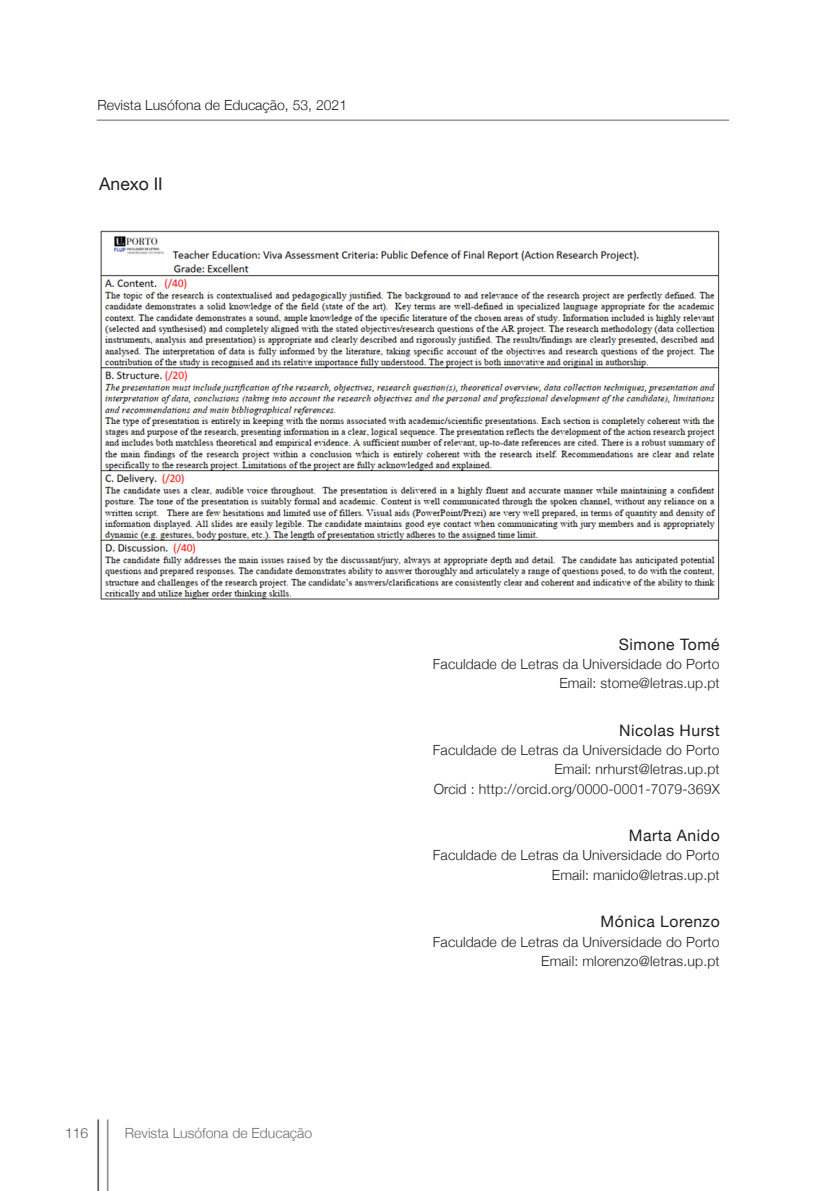
<style>
.page{position:relative;width:819px;height:1191px;background:#fff}
.page>*{position:absolute;margin:0;border:0;box-sizing:border-box;transform-origin:0 0}
.ponto{font:17.5px "Helvetica Neue";color:#231f20}
.autor__com_next{font:15.75px "Helvetica Neue";letter-spacing:.03em;color:#231f20}
.biografia{font:300 14px "Helvetica Neue";letter-spacing:.01em;color:#231f20}
.t1{font:300 14px "Helvetica Neue";color:#6c6d70}
.t2{font:300 14px "Helvetica Neue";color:#57585a}
</style>
<div class="page">
<hr style="left:97px;top:120px;width:632px;height:1px;background:#636366">
<hr style="left:107px;top:1119px;width:2px;height:72px;background:#939598">
<hr style="left:97px;top:1119px;width:2px;height:72px;background:#636366">
<img style="left:100px;top:230px;width:619px;height:370px">
<p class="biografia" style="left:97px;top:96px;width:251px">Revista Lusófona de Educação, 53, 2021</p>
<p class="ponto" style="left:99px;top:174px;width:65px">Anexo II</p>
<p class="t2" style="left:65px;top:1124px;width:25px">116</p>
<p class="t1" style="left:125px;top:1124px;width:189px">Revista Lusófona de Educação</p>
<p class="autor__com_next" style="left:619px;top:635px;width:102px">Simone Tomé</p>
<p class="biografia" style="left:433px;top:655px;width:288px">Faculdade de Letras da Universidade do Porto</p>
<p class="biografia" style="left:559px;top:674px;width:162px">Email: stome@letras.up.pt</p>
<p class="autor__com_next" style="left:619px;top:721px;width:102px">Nicolas Hurst</p>
<p class="biografia" style="left:433px;top:741px;width:288px">Faculdade de Letras da Universidade do Porto</p>
<p class="biografia" style="left:554px;top:761px;width:167px">Email: nrhurst@letras.up.pt</p>
<p class="biografia" style="left:433px;top:780px;width:287px">Orcid : http://orcid.org/0000-0001-7079-369X</p>
<p class="autor__com_next" style="left:629px;top:826px;width:92px">Marta Anido</p>
<p class="biografia" style="left:433px;top:847px;width:288px">Faculdade de Letras da Universidade do Porto</p>
<p class="biografia" style="left:552px;top:866px;width:169px">Email: manido@letras.up.pt</p>
<p class="autor__com_next" style="left:600px;top:912px;width:121px">Mónica Lorenzo</p>
<p class="biografia" style="left:433px;top:933px;width:288px">Faculdade de Letras da Universidade do Porto</p>
<p class="biografia" style="left:541px;top:952px;width:180px">Email: mlorenzo@letras.up.pt</p>
</div>
